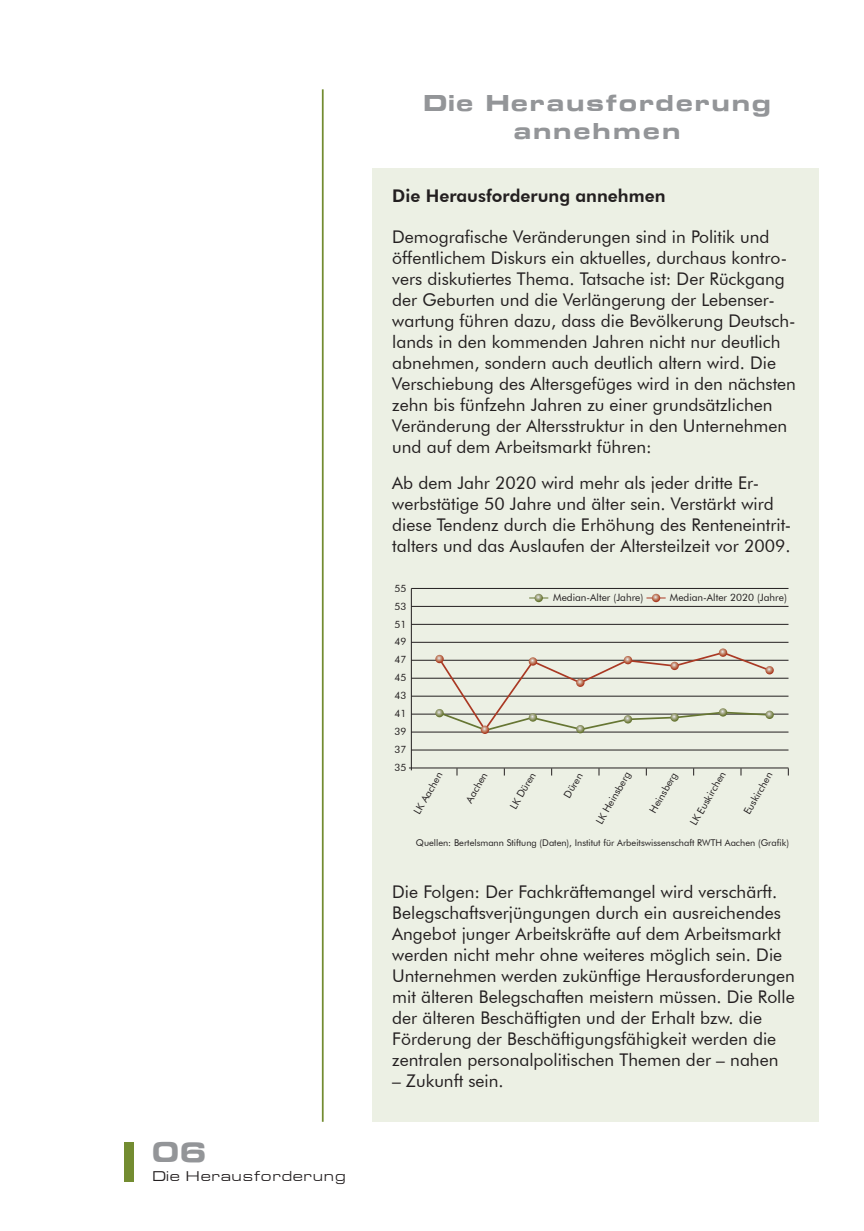
<style>
.page{position:relative;width:864px;height:1231px;background:#fff}
.page>*{position:absolute;margin:0;border:0;box-sizing:border-box;transform-origin:0 0}
.t1{font:700 28px "Eurasia Ex";color:#939598}
.t2{font:700 22.75px/27.3px "Eurasia Ex";color:#939598;text-align:center}
.t3{font:17.5px/21px "Futura BT";color:#231f20}
.t4{font:800 17.5px "Futura BT";color:#231f20}
.t5{font:14px "Eurasia Ex";color:#231f20}
.t6{font:10.15px/17.8px "Futura BT";color:#231f20;text-align:justify}
.t7{font:9.28px "Futura BT";color:#231f20}
</style>
<div class="page">
<div style="left:124px;top:1141px;width:10px;height:40px;background:#738c31"></div>
<hr style="left:322px;top:89px;width:1px;height:1032px;background:#738c31">
<div style="left:372px;top:169px;width:447px;height:952px;background:#ecf0e4"></div>
<svg style="left:409px;top:588px;width:380px;height:188px"></svg>
<h1 class="t1" style="left:150px;top:1134px;width:56px">06</h1>
<p class="t5" style="left:152px;top:1167px;width:195px">Die Herausforderung</p>
<h2 class="t2" style="left:421px;top:90px;width:350px">Die Herausforderung annehmen</h2>
<p class="t4" style="left:392px;top:185px;width:274px">Die Herausforderung annehmen</p>
<p class="t3" style="left:392px;top:226px;width:405px">Demografische Veränderungen sind in Politik und öffentlichem Diskurs ein aktuelles, durchaus kontro&shy;vers diskutiertes Thema. Tatsache ist: Der Rückgang der Geburten und die Verlängerung der Lebenser&shy;wartung führen dazu, dass die Bevölkerung Deutsch&shy;lands in den kommenden Jahren nicht nur deutlich abnehmen, sondern auch deutlich altern wird. Die Verschiebung des Altersgefüges wird in den nächsten zehn bis fünfzehn Jahren zu einer grundsätzlichen Veränderung der Altersstruktur in den Unternehmen und auf dem Arbeitsmarkt führen:</p>
<p class="t3" style="left:392px;top:472px;width:400px">Ab dem Jahr 2020 wird mehr als jeder dritte Er&shy;werbstätige 50 Jahre und älter sein. Verstärkt wird diese Tendenz durch die Erhöhung des Renteneintrit&shy;talters und das Auslaufen der Altersteilzeit vor 2009.</p>
<p class="t6" style="left:394px;top:579px;width:13px">55<br>53<br>51<br>49<br>47<br>45<br>43<br>41<br>39<br>37<br>35</p>
<p class="t6" style="left:553px;top:588px;width:92px">Median-Alter (Jahre)</p>
<p class="t6" style="left:669px;top:588px;width:118px">Median-Alter 2020 (Jahre)</p>
<p class="t6" style="left:408px;top:808px;width:48px;rotate:-60deg">LK Aachen</p>
<p class="t6" style="left:460px;top:797px;width:35px;rotate:-60deg">Aachen</p>
<p class="t6" style="left:504px;top:803px;width:42px;rotate:-60deg">LK Düren</p>
<p class="t6" style="left:558px;top:792px;width:29px;rotate:-60deg">Düren</p>
<p class="t6" style="left:590px;top:818px;width:60px;rotate:-60deg">LK Heinsberg</p>
<p class="t6" style="left:644px;top:807px;width:47px;rotate:-60deg">Heinsberg</p>
<p class="t6" style="left:684px;top:820px;width:62px;rotate:-60deg">LK Euskirchen</p>
<p class="t6" style="left:738px;top:808px;width:48px;rotate:-60deg">Euskirchen</p>
<p class="t7" style="left:416px;top:836px;width:374px">Quellen: Bertelsmann Stiftung (Daten), Institut für Arbeitswissenschaft RWTH Aachen (Grafik)</p>
<p class="t3" style="left:392px;top:881px;width:404px">Die Folgen: Der Fachkräftemangel wird verschärft.<br>Belegschaftsverjüngungen durch ein ausreichendes Angebot junger Arbeitskräfte auf dem Arbeitsmarkt werden nicht mehr ohne weiteres möglich sein. Die Unternehmen werden zukünftige Herausforderungen mit älteren Belegschaften meistern müssen. Die Rolle der älteren Beschäftigten und der Erhalt bzw. die Förderung der Beschäftigungsfähigkeit werden die zentralen personalpolitischen Themen der – nahen</p>
<p class="t3" style="left:392px;top:1070px;width:113px">– Zukunft sein.</p>
</div>
